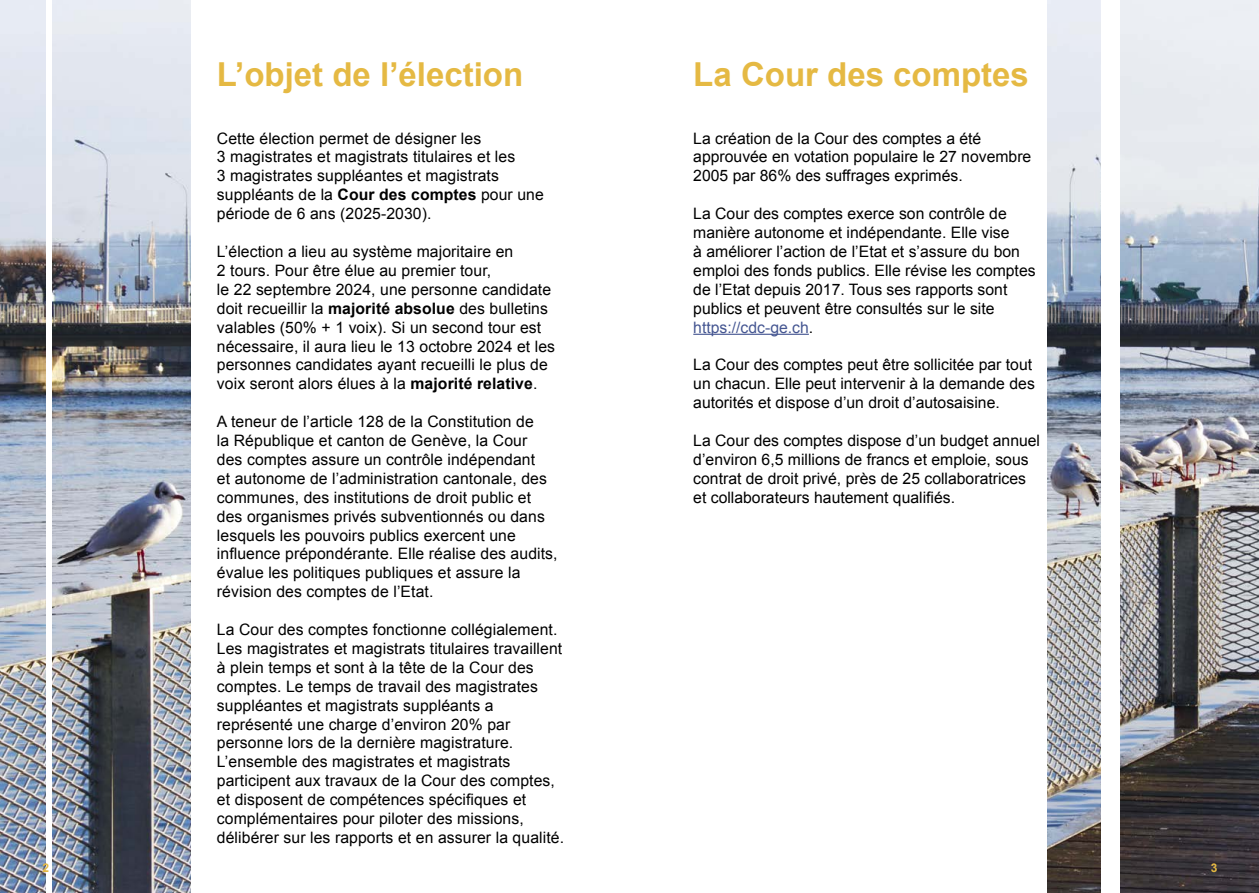
<style>
.page{position:relative;width:1259px;height:893px;background:#fff}
.page>*{position:absolute;margin:0;border:0;box-sizing:border-box;transform-origin:0 0}
.t1{font:700 33px "Arial";color:#e5b943}
.t2{font:15.75px/18.9px "Arial";letter-spacing:.005em;color:#000}
.t3{font:700 12px "Arial";color:#e5b943}
.s1{font-weight:700}
.s2{color:#465792}
</style>
<div class="page">
<img style="left:53px;top:0;width:138px;height:893px">
<img style="left:0;top:0;width:46px;height:893px">
<img style="left:1120px;top:0;width:139px;height:893px">
<img style="left:1047px;top:0;width:53px;height:893px">
<hr style="left:693px;top:334px;width:116px;height:1px;background:#465792">
<h1 class="t1" style="left:217px;top:52px;width:308px">L’objet de l’élection</h1>
<p class="t2" style="left:217px;top:129px;width:328px">Cette élection permet de désigner les<br>3 magistrates et magistrats titulaires et les<br>3 magistrates suppléantes et magistrats suppléants de la <span class="s1">Cour des comptes</span> pour une période de 6 ans (2025-2030).</p>
<p class="t2" style="left:217px;top:242px;width:340px">L’élection a lieu au système majoritaire en<br>2 tours. Pour être élue au premier tour,<br>le 22 septembre 2024, une personne candidate doit recueillir la <span class="s1">majorité absolue</span> des bulletins valables (50% + 1 voix). Si un second tour est nécessaire, il aura lieu le 13 octobre 2024 et les personnes candidates ayant recueilli le plus de voix seront alors élues à la <span class="s1">majorité relative</span>.</p>
<p class="t2" style="left:217px;top:412px;width:342px">A teneur de l’article 128 de la Constitution de<br>la République et canton de Genève, la Cour<br>des comptes assure un contrôle indépendant<br>et autonome de l’administration cantonale, des communes, des institutions de droit public et des organismes privés subventionnés ou dans lesquels les pouvoirs publics exercent une influence prépondérante. Elle réalise des audits, évalue les politiques publiques et assure la révision des comptes de l’Etat.</p>
<p class="t2" style="left:217px;top:620px;width:349px">La Cour des comptes fonctionne collégialement.<br>Les magistrates et magistrats titulaires travaillent à plein temps et sont à la tête de la Cour des comptes. Le temps de travail des magistrates suppléantes et magistrats suppléants a représenté une charge d’environ 20% par personne lors de la dernière magistrature.<br>L’ensemble des magistrates et magistrats participent aux travaux de la Cour des comptes, et disposent de compétences spécifiques et complémentaires pour piloter des missions, délibérer sur les rapports et en assurer la qualité.</p>
<h1 class="t1" style="left:693px;top:52px;width:337px">La Cour des comptes</h1>
<p class="t2" style="left:693px;top:129px;width:339px">La création de la Cour des comptes a été approuvée en votation populaire le 27 novembre<br>2005 par 86% des suffrages exprimés.</p>
<p class="t2" style="left:693px;top:204px;width:344px">La Cour des comptes exerce son contrôle de manière autonome et indépendante. Elle vise<br>à améliorer l’action de l’Etat et s’assure du bon emploi des fonds publics. Elle révise les comptes de l’Etat depuis 2017. Tous ses rapports sont publics et peuvent être consultés sur le site <span class="s2">https://cdc-ge.ch</span>.</p>
<p class="t2" style="left:693px;top:356px;width:343px">La Cour des comptes peut être sollicitée par tout un chacun. Elle peut intervenir à la demande des autorités et dispose d’un droit d’autosaisine.</p>
<p class="t2" style="left:693px;top:431px;width:348px">La Cour des comptes dispose d’un budget annuel d’environ 6,5 millions de francs et emploie, sous contrat de droit privé, près de 25 collaboratrices et collaborateurs hautement qualifiés.</p>
<p class="t3" style="left:43px;top:860px;width:8px">2</p>
<p class="t3" style="left:1210px;top:860px;width:8px">3</p>
</div>
